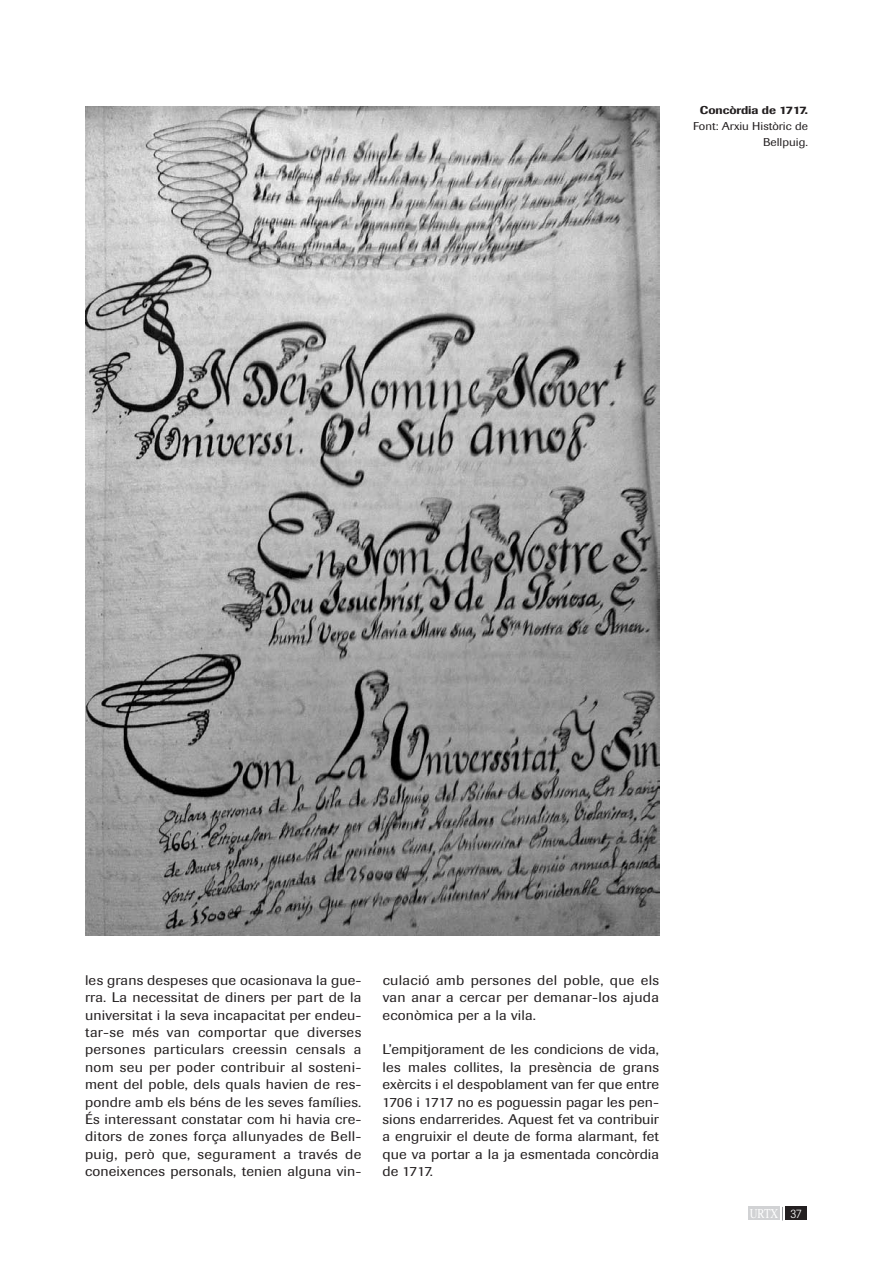
<style>
.page{position:relative;width:893px;height:1263px;background:#fff}
.page>*{position:absolute;margin:0;border:0;box-sizing:border-box;transform-origin:0 0}
.t1{font:13.8px/17.4px "Imago";letter-spacing:.01em;color:#231f20;text-align:justify;scale:1.1 1}
.t2{font:13.5px "Times";color:#fff;scale:.8 1}
.t3{font:11.25px/15.8px "Imago";color:#231f20;text-align:right;scale:1.1 1}
.t4{font:500 11.25px "Imago";color:#231f20;scale:1.1 1}
.s1{font-family:"Imago";font-weight:300;font-size:12.75px}
</style>
<div class="page">
<div style="left:785px;top:1206px;width:22px;height:14px;background:#231f20"></div>
<svg style="left:782px;top:1207px;width:1px;height:13px"></svg>
<div style="left:748px;top:1207px;width:31px;height:13px;background:#d1d2d4"></div>
<img style="left:85px;top:106px;width:574px;height:829px">
<p class="t4" style="left:700px;top:106px;width:100px">Concòrdia de 1717.</p>
<p class="t3" style="left:693px;top:119px;width:106px">Font: Arxiu Històric de<br>Bellpuig.</p>
<p class="t1" style="left:85px;top:972px;width:253px">les grans despeses que ocasionava la gue&shy;rra. La necessitat de diners per part de la universitat i la seva incapacitat per endeu&shy;tar-se més van comportar que diverses persones particulars creessin censals a nom seu per poder contribuir al sosteni&shy;ment del poble, dels quals havien de res&shy;pondre amb els béns de les seves famílies.<br>És interessant constatar com hi havia cre&shy;ditors de zones força allunyades de Bell&shy;puig, però que, segurament a través de coneixences personals, tenien alguna vin-</p>
<p class="t1" style="left:383px;top:972px;width:253px">culació amb persones del poble, que els van anar a cercar per demanar-los ajuda econòmica per a la vila.</p>
<p class="t1" style="left:383px;top:1042px;width:253px">L’empitjorament de les condicions de vida, les males collites, la presència de grans exèrcits i el despoblament van fer que entre 1706 i 1717 no es poguessin pagar les pen&shy;sions endarrerides. Aquest fet va contribuir a engruixir el deute de forma alarmant, fet que va portar a la ja esmentada concòrdia de 1717.</p>
<p class="t2" style="left:750px;top:1208px;width:67px">URTX <span class="s1">37</span></p>
</div>
